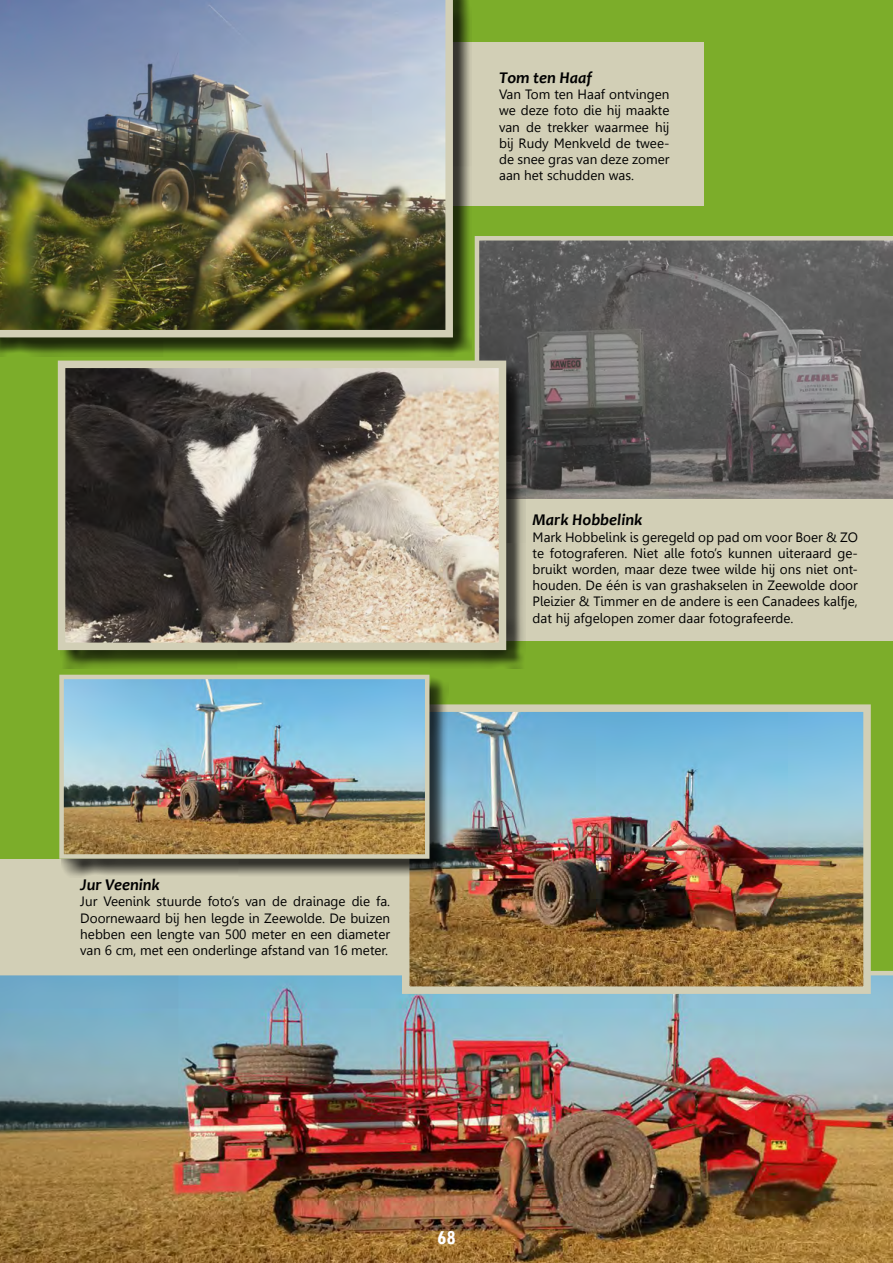
<style>
.page{position:relative;width:893px;height:1263px;background:#7cad2a}
.page>*{position:absolute;margin:0;border:0;box-sizing:border-box;transform-origin:0 0}
.t1{font:700 condensed 21px "Tw Cen";color:#fff}
.t2{font:italic 700 16.5px "Candara";color:#000}
.t3{font:13.5px/16.2px "Leelawadee";color:#000;text-align:justify}
</style>
<div class="page">
<div style="left:446px;top:43px;width:257px;height:163px;background:#d2cfb6"></div>
<div style="left:0;top:0;width:472px;height:357px;background:#000;opacity:.75"></div>
<img style="left:0;top:0;width:453px;height:337px">
<div style="left:499px;top:495px;width:394px;height:146px;background:#d2cfb6"></div>
<svg style="left:475px;top:236px;width:418px;height:263px;background:#666463"></svg>
<div style="left:60px;top:362px;width:465px;height:307px;background:#000;opacity:.75"></div>
<img style="left:67px;top:370px;width:430px;height:271px">
<div style="left:58px;top:361px;width:448px;height:289px;border:8px solid #d2cfb6"></div>
<img style="left:0;top:971px;width:893px;height:292px">
<img style="left:411px;top:713px;width:451px;height:272px">
<div style="left:402px;top:704px;width:469px;height:290px;border:8px solid #d2cfb6"></div>
<div style="left:0;top:860px;width:404px;height:112px;background:#d2cfb6"></div>
<div style="left:61px;top:676px;width:387px;height:201px;background:#000;opacity:.75"></div>
<img style="left:64px;top:680px;width:360px;height:174px">
<div style="left:59px;top:675px;width:370px;height:184px;border:4px solid #d2cfb6"></div>
<p class="t2" style="left:499px;top:67px;width:94px">Tom ten Haaf</p>
<p class="t3" style="left:499px;top:87px;width:172px">Van Tom ten Haaf ontvingen we deze foto die hij maakte van de trekker waarmee hij bij Rudy Menkveld de twee&shy;de snee gras van deze zomer aan het schudden was.</p>
<p class="t2" style="left:80px;top:874px;width:81px">Jur Veenink</p>
<p class="t3" style="left:80px;top:894px;width:311px">Jur Veenink stuurde foto’s van de drainage die fa.<br>Doornewaard bij hen legde in Zeewolde. De buizen hebben een lengte van 500 meter en een diameter van 6 cm, met een onderlinge afstand van 16 meter.</p>
<p class="t2" style="left:533px;top:510px;width:111px">Mark Hobbelink</p>
<p class="t3" style="left:533px;top:529px;width:327px">Mark Hobbelink is geregeld op pad om voor Boer &amp; ZO te fotograferen. Niet alle foto’s kunnen uiteraard ge&shy;bruikt worden, maar deze twee wilde hij ons niet ont&shy;houden. De één is van grashakselen in Zeewolde door Pleizier &amp; Timmer en de andere is een Canadees kalfje, dat hij afgelopen zomer daar fotografeerde.</p>
<h1 class="t1" style="left:437px;top:1225px;width:20px">68</h1>
</div>
